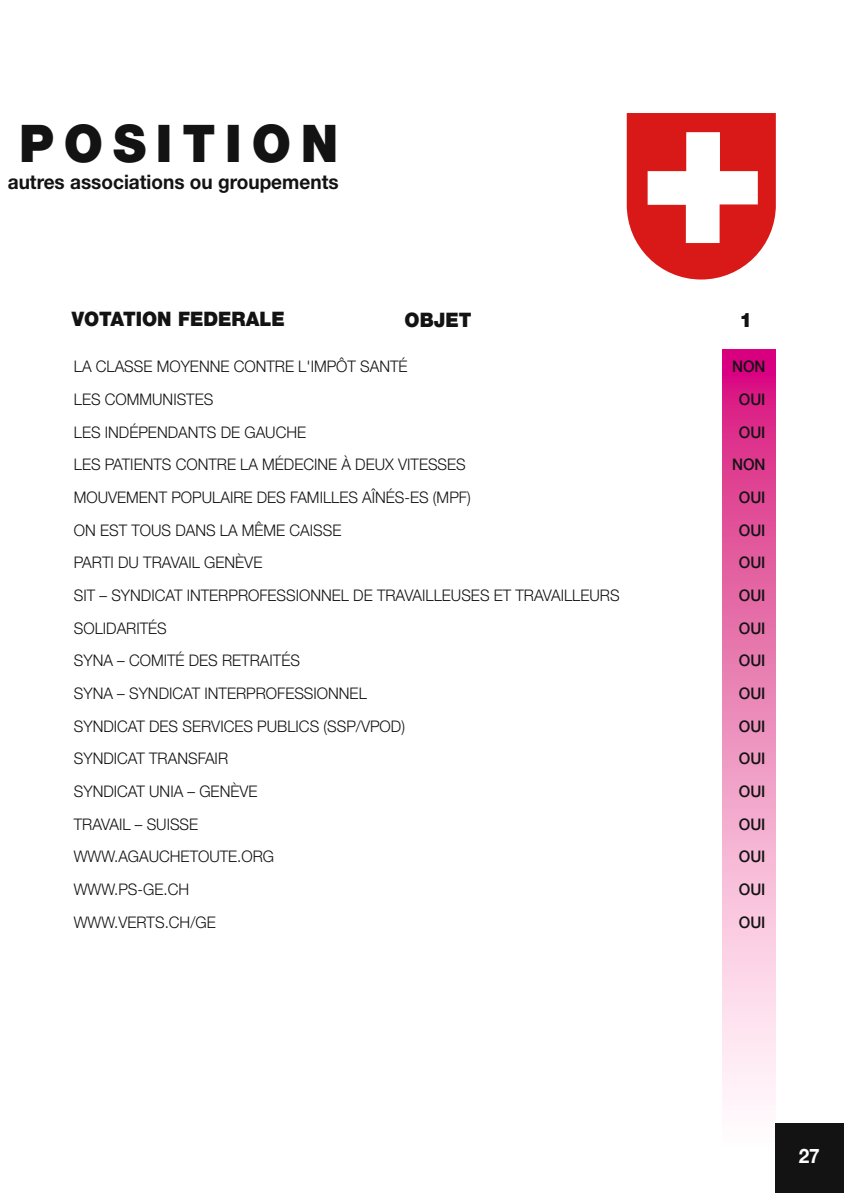
<style>
.page{position:relative;width:844px;height:1193px;background:#fff}
.page>*{position:absolute;margin:0;border:0;box-sizing:border-box;transform-origin:0 0}
.t1{font:900 52px "Helvetica Neue";letter-spacing:.2em;color:#141314;scale:.95 1}
.t2{font:700 20px "Helvetica Neue";color:#141314;scale:.95 1}
.t3{font:900 20px "Helvetica Neue";color:#141314;scale:.95 1}
.t4{font:700 20px "Helvetica Neue";color:#fff;scale:.95 1}
.t5{font:16px "Helvetica Neue Light TT";color:#141314;scale:.95 1}
.t6{font:500 16px "Helvetica Neue";color:#141314;scale:.95 1}
</style>
<div class="page">
<svg style="left:626px;top:113px;width:217px;height:1080px"></svg>
<h1 class="t1" style="left:19px;top:125px;width:337px">POSITION</h1>
<p class="t2" style="left:8px;top:175px;width:349px">autres associations ou groupements</p>
<p class="t3" style="left:72px;top:312px;width:225px">VOTATION FEDERALE</p>
<p class="t3" style="left:404px;top:313px;width:72px">OBJET</p>
<p class="t3" style="left:739px;top:313px;width:15px">1</p>
<p class="t5" style="left:74px;top:361px;width:352px">LA CLASSE MOYENNE CONTRE L'IMPÔT SANTÉ</p>
<p class="t6" style="left:731px;top:361px;width:37px">NON</p>
<p class="t5" style="left:74px;top:393px;width:148px">LES COMMUNISTES</p>
<p class="t6" style="left:738px;top:393px;width:30px">OUI</p>
<p class="t5" style="left:74px;top:426px;width:246px">LES INDÉPENDANTS DE GAUCHE</p>
<p class="t6" style="left:738px;top:426px;width:30px">OUI</p>
<p class="t5" style="left:74px;top:459px;width:414px">LES PATIENTS CONTRE LA MÉDECINE À DEUX VITESSES</p>
<p class="t6" style="left:731px;top:459px;width:37px">NON</p>
<p class="t5" style="left:74px;top:491px;width:419px">MOUVEMENT POPULAIRE DES FAMILLES AÎNÉS-ES (MPF)</p>
<p class="t6" style="left:738px;top:491px;width:30px">OUI</p>
<p class="t5" style="left:74px;top:524px;width:283px">ON EST TOUS DANS LA MÊME CAISSE</p>
<p class="t6" style="left:738px;top:524px;width:30px">OUI</p>
<p class="t5" style="left:74px;top:557px;width:200px">PARTI DU TRAVAIL GENÈVE</p>
<p class="t6" style="left:738px;top:557px;width:30px">OUI</p>
<p class="t5" style="left:74px;top:589px;width:575px">SIT – SYNDICAT INTERPROFESSIONNEL DE TRAVAILLEUSES ET TRAVAILLEURS</p>
<p class="t6" style="left:738px;top:589px;width:30px">OUI</p>
<p class="t5" style="left:74px;top:622px;width:99px">SOLIDARITÉS</p>
<p class="t6" style="left:738px;top:622px;width:30px">OUI</p>
<p class="t5" style="left:74px;top:655px;width:239px">SYNA – COMITÉ DES RETRAITÉS</p>
<p class="t6" style="left:738px;top:655px;width:30px">OUI</p>
<p class="t5" style="left:74px;top:687px;width:310px">SYNA – SYNDICAT INTERPROFESSIONNEL</p>
<p class="t6" style="left:738px;top:687px;width:30px">OUI</p>
<p class="t5" style="left:74px;top:720px;width:350px">SYNDICAT DES SERVICES PUBLICS (SSP/VPOD)</p>
<p class="t6" style="left:738px;top:720px;width:30px">OUI</p>
<p class="t5" style="left:74px;top:753px;width:164px">SYNDICAT TRANSFAIR</p>
<p class="t6" style="left:738px;top:753px;width:30px">OUI</p>
<p class="t5" style="left:74px;top:785px;width:195px">SYNDICAT UNIA – GENÈVE</p>
<p class="t6" style="left:738px;top:785px;width:30px">OUI</p>
<p class="t5" style="left:74px;top:818px;width:132px">TRAVAIL – SUISSE</p>
<p class="t6" style="left:738px;top:818px;width:30px">OUI</p>
<p class="t5" style="left:74px;top:851px;width:212px">WWW.AGAUCHETOUTE.ORG</p>
<p class="t6" style="left:738px;top:851px;width:30px">OUI</p>
<p class="t5" style="left:74px;top:883px;width:123px">WWW.PS-GE.CH</p>
<p class="t6" style="left:738px;top:883px;width:30px">OUI</p>
<p class="t5" style="left:74px;top:916px;width:151px">WWW.VERTS.CH/GE</p>
<p class="t6" style="left:738px;top:916px;width:30px">OUI</p>
<p class="t4" style="left:798px;top:1148px;width:24px">27</p>
</div>
